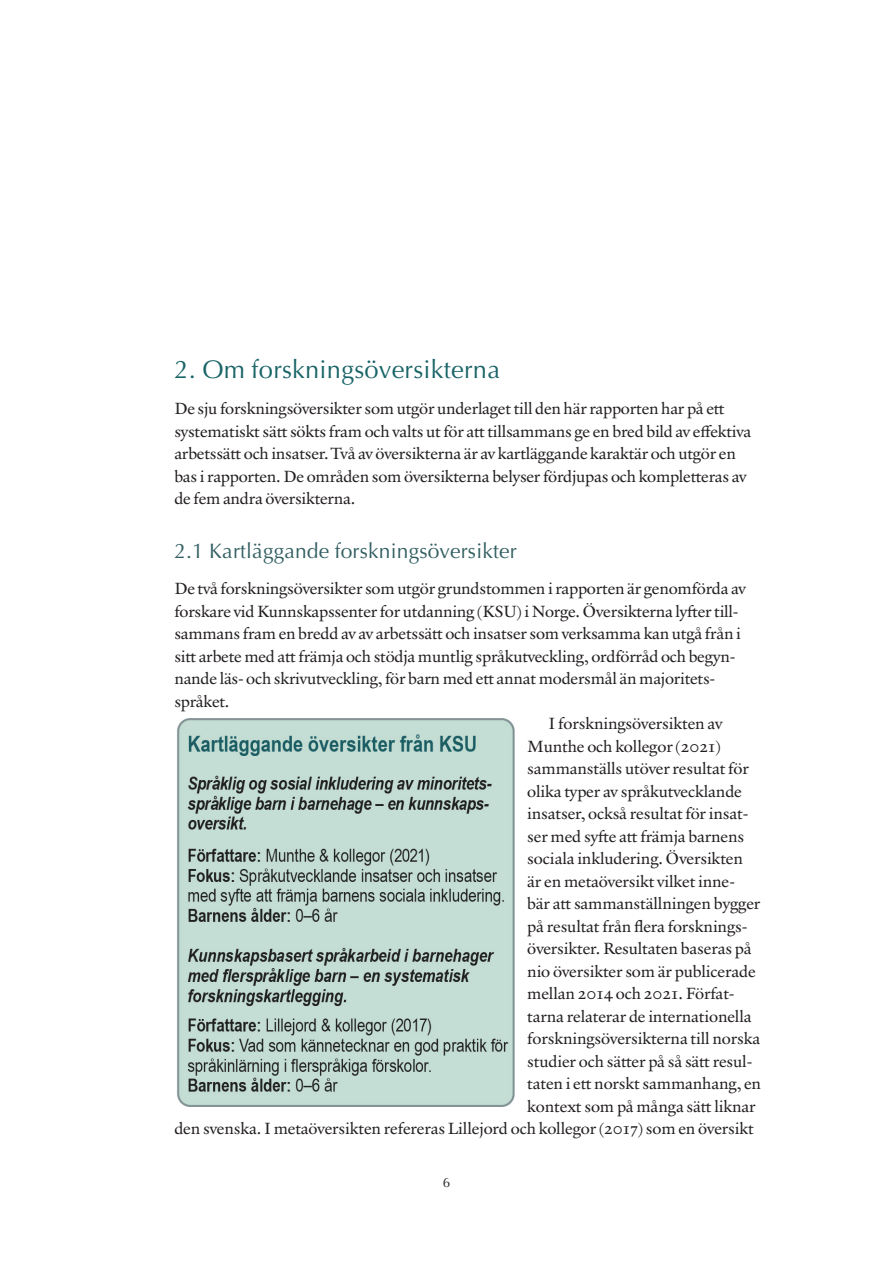
<style>
.page{position:relative;width:893px;height:1263px;background:#fff}
.page>*{position:absolute;margin:0;border:0;box-sizing:border-box;transform-origin:0 0}
.t1{font:25.5px "Optima";letter-spacing:.01em;color:#196467}
.t2{font:21px "Optima";letter-spacing:.01em;color:#315e61}
.t3{font:16.5px/22.5px "Verdigris MVB Pro Text";letter-spacing:-.01em;color:#231f20}
.t4{font:13.5px "Optima";color:#231f20}
</style>
<div class="page">
<img style="left:177px;top:718px;width:337px;height:389px">
<h1 class="t1" style="left:174px;top:355px;width:327px">2. Om forskningsöversikterna</h1>
<p class="t3" style="left:174px;top:397px;width:578px">De sju forskningsöversikter som utgör underlaget till den här rapporten har på ett systematiskt sätt sökts fram och valts ut för att tillsammans ge en bred bild av effektiva arbetssätt och insatser. Två av översikterna är av kartläggande karaktär och utgör en bas i rapporten. De områden som översikterna belyser fördjupas och kompletteras av de fem andra översikterna.</p>
<p class="t2" style="left:174px;top:539px;width:344px">2.1 Kartläggande forskningsöversikter</p>
<p class="t3" style="left:174px;top:577px;width:573px">De två forskningsöversikter som utgör grundstommen i rapporten är genomförda av</p>
<p class="t3" style="left:174px;top:599px;width:566px">forskare vid Kunnskapssenter for utdanning (KSU) i Norge. Översikterna lyfter till-</p>
<p class="t3" style="left:174px;top:622px;width:568px">sammans fram en bredd av av arbetssätt och insatser som verksamma kan utgå från i</p>
<p class="t3" style="left:174px;top:644px;width:562px">sitt arbete med att främja och stödja muntlig språkutveckling, ordförråd och begyn-</p>
<p class="t3" style="left:174px;top:667px;width:542px">nande läs- och skrivutveckling, för barn med ett annat modersmål än majoritets-</p>
<p class="t3" style="left:174px;top:689px;width:57px">språket.</p>
<p class="t3" style="left:549px;top:712px;width:175px">I forskningsöversikten av</p>
<p class="t3" style="left:527px;top:734px;width:195px">Munthe och kollegor (2021)</p>
<p class="t3" style="left:527px;top:757px;width:223px">sammanställs utöver resultat för</p>
<p class="t3" style="left:527px;top:779px;width:216px">olika typer av språkutveck lande</p>
<p class="t3" style="left:527px;top:802px;width:222px">insatser, också resultat för insat-</p>
<p class="t3" style="left:527px;top:824px;width:218px">ser med syfte att främ ja barnens</p>
<p class="t3" style="left:527px;top:847px;width:217px">sociala inkludering. Översikten</p>
<p class="t3" style="left:527px;top:869px;width:209px">är en metaöversikt vilket inne-</p>
<p class="t3" style="left:527px;top:892px;width:235px">bär att samman ställningen bygger</p>
<p class="t3" style="left:527px;top:914px;width:221px">på resultat från flera forsknings-</p>
<p class="t3" style="left:527px;top:937px;width:226px">översikter. Resultaten baseras på</p>
<p class="t3" style="left:527px;top:959px;width:230px">nio översikter som är publicerade</p>
<p class="t3" style="left:527px;top:982px;width:209px">mellan 2014 och 2021. Förfat-</p>
<p class="t3" style="left:527px;top:1004px;width:226px">tarna relaterar de internationella</p>
<p class="t3" style="left:527px;top:1027px;width:234px">forsknings översikterna till norska</p>
<p class="t3" style="left:527px;top:1049px;width:226px">studier och sätter på så sätt resul-</p>
<p class="t3" style="left:527px;top:1072px;width:235px">taten i ett norskt sammanhang, en</p>
<p class="t3" style="left:527px;top:1094px;width:230px">kontext som på många sätt liknar</p>
<p class="t3" style="left:174px;top:1117px;width:581px">den svenska. I metaöversikten refereras Lillejord och kollegor (2017) som en översikt</p>
<p class="t4" style="left:443px;top:1175px;width:9px">6</p>
</div>
